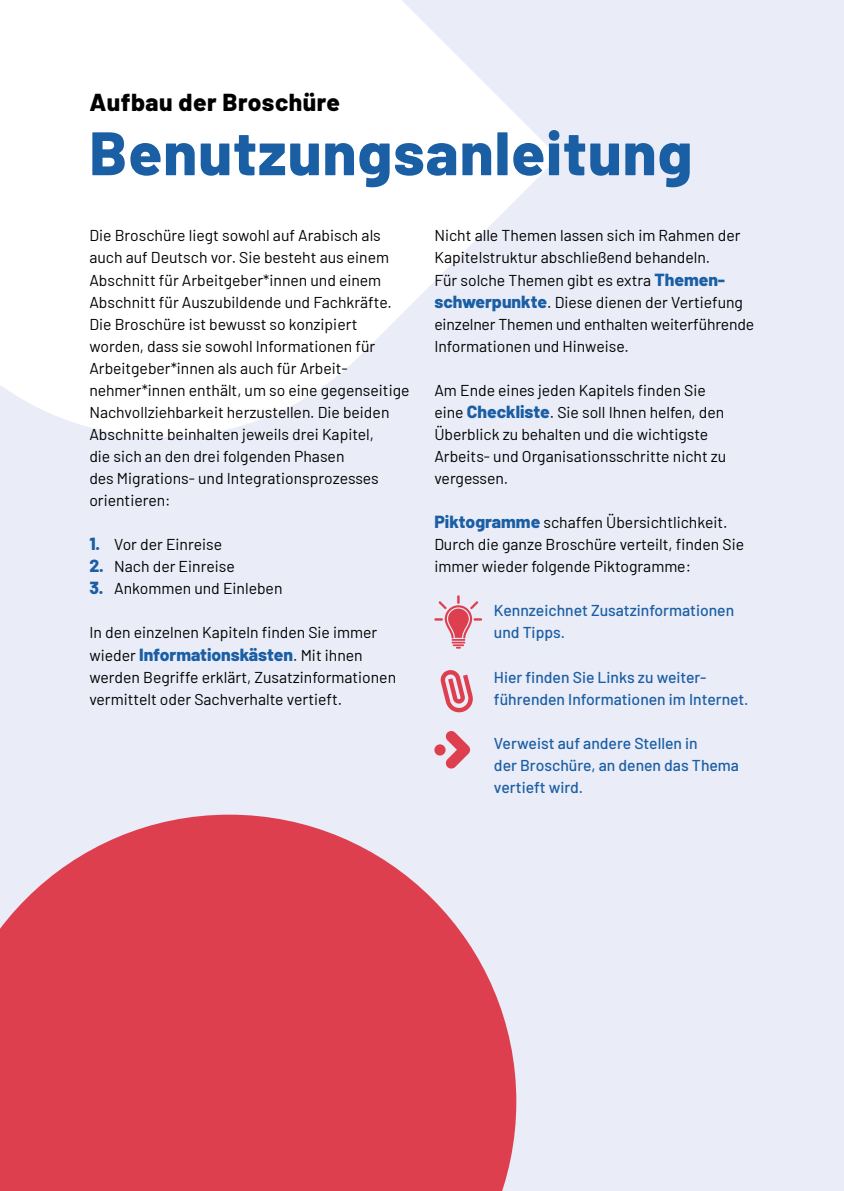
<style>
.page{position:relative;width:844px;height:1191px;background:#fff}
.page>*{position:absolute;margin:0;border:0;box-sizing:border-box;transform-origin:0 0}
.H1_AN{font:800 61.25px "Barlow";letter-spacing:.02em;color:#1a5ea4}
.Kolumnentitel{font:800 24.5px "Barlow";letter-spacing:.02em;color:#000}
.t1{font:800 17.5px "Barlow";color:#1a5ea4}
.t2{font:15.75px/22.1px "Barlow";color:#000}
.Hervorhebung_ohne_Abstand_AG{font:500 15.75px/22.1px "Barlow";color:#1a5ea4}
.s1{font-weight:800;font-size:17.5px;color:#1a5ea4}
.s2{font-weight:400;font-size:15.75px;color:#000}
</style>
<div class="page">
<div style="left:0;top:0;width:843px;height:1191px;background:#eaecf7"></div>
<svg style="left:0;top:0;width:558px;height:437px;fill:#fff"></svg>
<svg style="left:434px;top:595px;width:48px;height:53px"></svg>
<svg style="left:440px;top:670px;width:33px;height:43px"></svg>
<svg style="left:445px;top:731px;width:25px;height:38px"></svg>
<div style="left:434px;top:744px;width:11px;height:11px;background:#de3f4e;border-radius:50%"></div>
<svg style="left:0;top:814px;width:516px;height:377px;background:#df5564"></svg>
<p class="Kolumnentitel" style="left:89px;top:84px;width:252px">Aufbau der Broschüre</p>
<p class="H1_AN" style="left:89px;top:107px;width:604px">Benutzungsanleitung</p>
<p class="t2" style="left:89px;top:223px;width:321px">Die Broschüre liegt sowohl auf Arabisch als auch auf Deutsch vor. Sie besteht aus einem Abschnitt für Arbeitgeber*innen und einem Abschnitt für Auszubildende und Fachkräfte.<br>Die Broschüre ist bewusst so konzipiert worden, dass sie sowohl Informationen für Arbeitgeber*innen als auch für Arbeit&shy;nehmer*innen enthält, um so eine gegenseitige Nachvollziehbarkeit herzustellen. Die beiden Abschnitte beinhalten jeweils drei Kapitel,<br>die sich an den drei folgenden Phasen<br>des Migrations- und Integrationsprozesses orientieren:</p>
<p class="t2" style="left:89px;top:532px;width:134px"><span class="s1">1.</span> Vor der Einreise</p>
<p class="t2" style="left:89px;top:554px;width:147px"><span class="s1">2.</span> Nach der Einreise</p>
<p class="t2" style="left:89px;top:576px;width:194px"><span class="s1">3.</span> Ankommen und Einleben</p>
<p class="t2" style="left:89px;top:620px;width:289px">In den einzelnen Kapiteln finden Sie immer</p>
<p class="t1" style="left:89px;top:641px;width:275px"><span class="s2">wieder</span> Informationskästen<span class="s2">. Mit ihnen</span></p>
<p class="t2" style="left:89px;top:664px;width:308px">werden Begriffe erklärt, Zusatzinformationen vermittelt oder Sachverhalte vertieft.</p>
<p class="t2" style="left:434px;top:223px;width:321px">Nicht alle Themen lassen sich im Rahmen der Kapitelstruktur abschließend behandeln.<br>Für solche Themen gibt es extra <span class="s1">Themen&shy;schwerpunkte</span>. Diese dienen der Vertiefung einzelner Themen und enthalten weiterführende Informationen und Hinweise.</p>
<p class="t2" style="left:434px;top:378px;width:293px">Am Ende eines jeden Kapitels finden Sie eine <span class="s1">Checkliste</span>. Sie soll Ihnen helfen, den Überblick zu behalten und die wichtigste Arbeits- und Organisationsschritte nicht zu vergessen.</p>
<p class="t2" style="left:434px;top:510px;width:311px"><span class="s1">Piktogramme</span> schaffen Übersichtlichkeit.<br>Durch die ganze Broschüre verteilt, finden Sie immer wieder folgende Piktogramme:</p>
<p class="Hervorhebung_ohne_Abstand_AG" style="left:494px;top:598px;width:242px">Kennzeichnet Zusatzinformationen und Tipps.</p>
<p class="Hervorhebung_ohne_Abstand_AG" style="left:494px;top:664px;width:256px">Hier finden Sie Links zu weiter&shy;führenden Informationen im Internet.</p>
<p class="Hervorhebung_ohne_Abstand_AG" style="left:494px;top:731px;width:246px">Verweist auf andere Stellen in<br>der Broschüre, an denen das Thema vertieft wird.</p>
</div>
